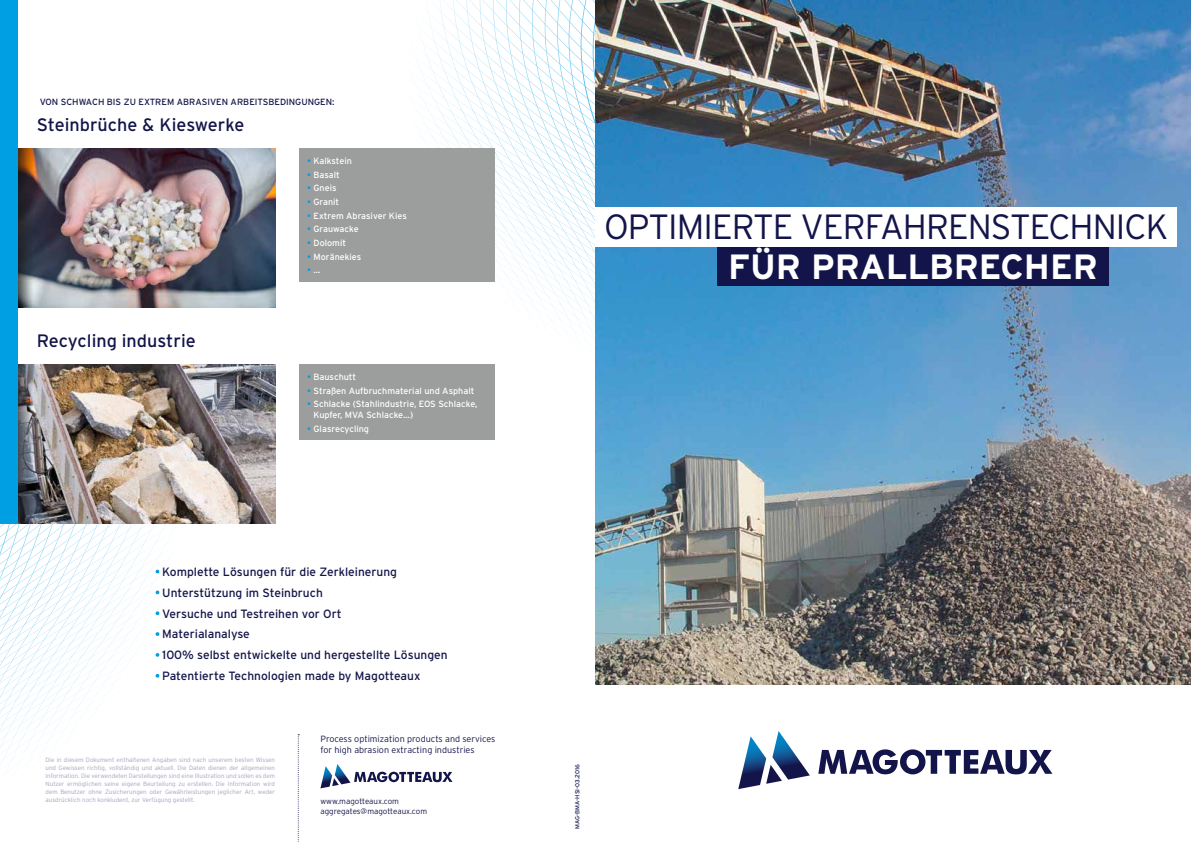
<style>
.page{position:relative;width:1191px;height:842px;background:#fff}
.page>*{position:absolute;margin:0;border:0;box-sizing:border-box;transform-origin:0 0}
.t1{font:300 35px "Interstate";letter-spacing:-.025em;color:#13154a}
.t2{font:700 35px "Interstate";color:#fff}
.t3{font:18px "Interstate";color:#13154a}
.t4{font:12px/20.8px "Interstate";color:#13154a}
.t5{font:9px/10.8px "Interstate";color:#fff}
.t6{font:300 9px/11px "Interstate";color:#13154a}
.t7{font:9px "Interstate";color:#13154a}
.t8{font:9px "Interstate";color:#009ee3}
.t9{font:300 8px/10px "Interstate";color:#13154a}
.t10{font:300 6.2px/8px "Interstate";color:#a4a3c1;text-align:justify}
.t11{font:6px "Interstate";color:#13154a}
.s1{color:#009ee3}
.s2{color:#fff}
</style>
<div class="page">
<svg style="left:416px;top:0;width:179px;height:416px"></svg>
<svg style="left:0;top:523px;width:219px;height:239px"></svg>
<img style="left:595px;top:0;width:596px;height:685px">
<img style="left:33px;top:148px;width:242px;height:159px">
<img style="left:33px;top:364px;width:242px;height:159px">
<svg style="left:17px;top:148px;width:16px;height:159px;background:#464748"></svg>
<svg style="left:17px;top:364px;width:16px;height:159px;background:#56636f"></svg>
<div style="left:717px;top:247px;width:391px;height:39px;background:#13154a"></div>
<div style="left:595px;top:207px;width:581px;height:40px;background:#fff"></div>
<svg style="left:320px;top:764px;width:132px;height:24px"></svg>
<div style="left:299px;top:148px;width:195px;height:134px;background:#9c9d9d"></div>
<div style="left:299px;top:364px;width:195px;height:76px;background:#9c9d9d"></div>
<div style="left:0;top:0;width:17px;height:523px;background:#009ee3"></div>
<svg style="left:738px;top:731px;width:72px;height:58px"></svg>
<svg style="left:818px;top:749px;width:234px;height:25px"></svg>
<svg style="left:156px;top:590px;width:3px;height:4px"></svg>
<svg style="left:156px;top:611px;width:3px;height:4px"></svg>
<svg style="left:156px;top:632px;width:3px;height:4px"></svg>
<svg style="left:156px;top:653px;width:3px;height:4px"></svg>
<svg style="left:156px;top:674px;width:3px;height:4px"></svg>
<svg style="left:298px;top:734px;width:1px;height:108px"></svg>
<h3 class="t7" style="left:40px;top:97px;width:296px">VON SCHWACH BIS ZU EXTREM ABRASIVEN ARBEITSBEDINGUNGEN:</h3>
<h2 class="t3" style="left:37px;top:115px;width:209px">Steinbrüche &amp; Kieswerke</h2>
<h2 class="t3" style="left:37px;top:331px;width:160px">Recycling industrie</h2>
<h3 class="t5" style="left:307px;top:155px;width:46px"><span class="s1">•</span> Kalkstein</h3>
<h3 class="t5" style="left:307px;top:169px;width:34px"><span class="s1">•</span> Basalt</h3>
<h3 class="t5" style="left:307px;top:183px;width:31px"><span class="s1">•</span> Gneis</h3>
<h3 class="t5" style="left:307px;top:196px;width:33px"><span class="s1">•</span> Granit</h3>
<h3 class="t5" style="left:307px;top:210px;width:101px"><span class="s1">•</span> Extrem Abrasiver Kies</h3>
<h3 class="t5" style="left:307px;top:224px;width:53px"><span class="s1">•</span> Grauwacke</h3>
<h3 class="t5" style="left:307px;top:237px;width:40px"><span class="s1">•</span> Dolomit</h3>
<h3 class="t5" style="left:307px;top:251px;width:56px"><span class="s1">•</span> Moränekies</h3>
<h3 class="t8" style="left:307px;top:265px;width:15px">• <span class="s2">…</span></h3>
<h3 class="t5" style="left:307px;top:371px;width:50px"><span class="s1">•</span> Bauschutt</h3>
<h3 class="t5" style="left:307px;top:385px;width:169px"><span class="s1">•</span> Straßen Aufbruchmaterial und Asphalt</h3>
<h3 class="t5" style="left:313px;top:399px;width:165px;text-indent:-6px"><span class="s1">•</span> Schlacke (Stahlindustrie, EOS Schlacke,<br>Kupfer, MVA Schlacke…)</h3>
<h3 class="t5" style="left:307px;top:423px;width:63px"><span class="s1">•</span> Glasrecycling</h3>
<h3 class="t4" style="left:156px;top:561px;width:293px"><span class="s1">·</span> Komplette Lösungen für die Zerkleinerung<br><span class="s1">·</span> Unterstützung im Steinbruch<br><span class="s1">·</span> Versuche und Testreihen vor Ort<br><span class="s1">·</span> Materialanalyse<br><span class="s1">·</span> 100% selbst entwickelte und hergestellte Lösungen <span class="s1">·</span> Patentierte Technologien made by Magotteaux</h3>
<p class="t10" style="left:46px;top:756px;width:231px">Die in diesem Dokument enthaltenen Angaben sind nach unserem besten Wissen und Gewissen richtig, vollständig und aktuell. Die Daten dienen der allgemeinen Information. Die verwendeten Darstellungen sind eine Illustration und sollen es dem Nutzer ermöglichen seine eigene Beurteilung zu erstellen. Die Information wird dem Benutzer ohne Zusicherungen oder Gewährleistungen jeglicher Art, weder ausdrücklich noch konkludent, zur Verfügung gestellt.</p>
<h3 class="t6" style="left:320px;top:733px;width:176px">Process optimization products and services for high abrasion extracting industries</h3>
<p class="t9" style="left:320px;top:796px;width:108px">www.magotteaux.com aggregates@magotteaux.com</p>
<h1 class="t1" style="left:604px;top:207px;width:565px">OPTIMIERTE VERFAHRENSTECHNICK</h1>
<h1 class="t2" style="left:728px;top:247px;width:371px">FÜR PRALLBRECHER</h1>
<p class="t11" style="left:574px;top:829px;width:66px;rotate:-90deg">MAG-BMA-HSI-03.2016</p>
</div>
